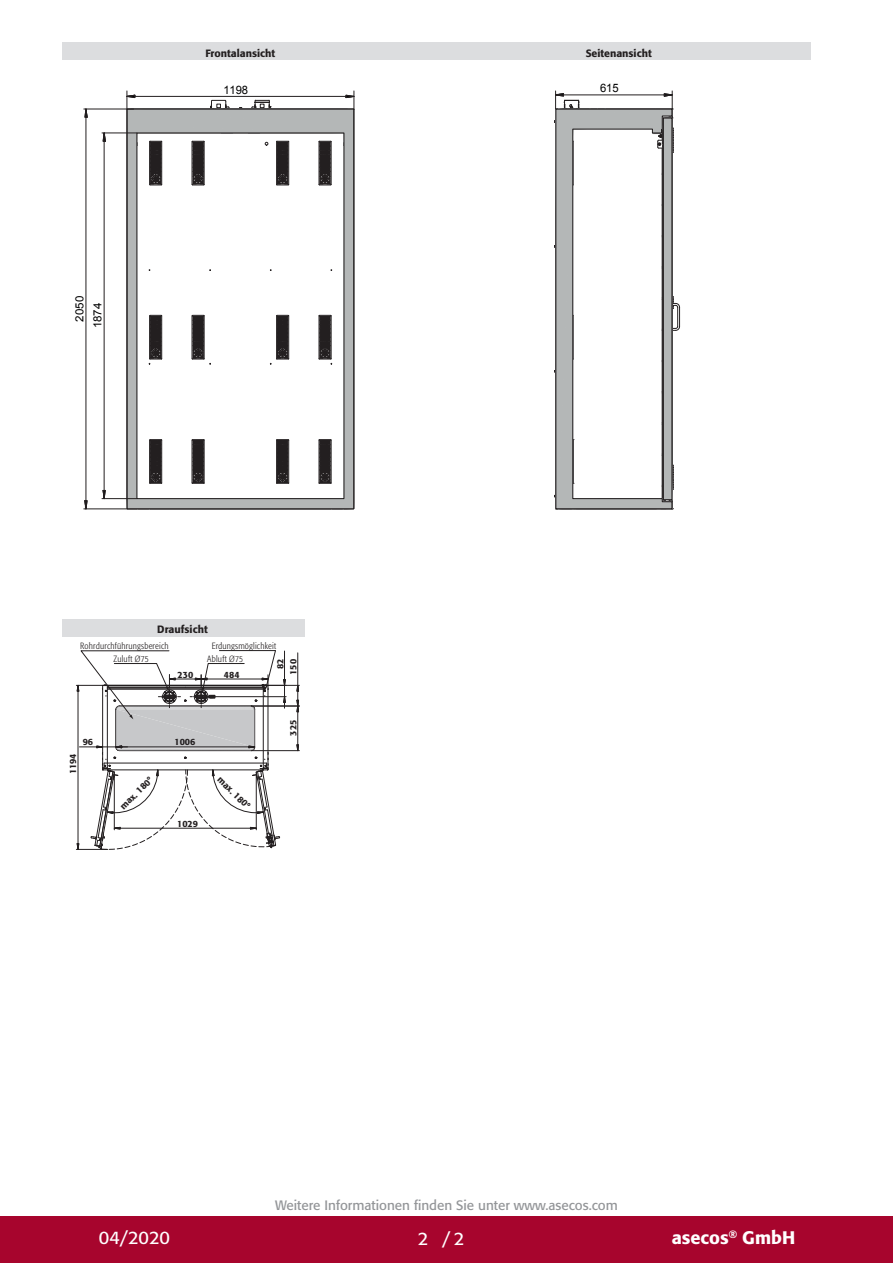
<style>
.page{position:relative;width:893px;height:1263px;background:#fff}
.page>*{position:absolute;margin:0;border:0;box-sizing:border-box;transform-origin:0 0}
.t1{font:500 18px "Formata Pro";color:#fff}
.t2{font:18px "Formata Pro";color:#fff}
.CB_AF_U4-Fachhaendle{font:13.5px "Formata Pro";color:#939598}
.t3{font:11.55px "Arial";letter-spacing:-.005em;color:#000001}
.t4{font:11.25px "Arial";letter-spacing:-.005em;color:#000001}
.t5{font:500 10.5px "Formata Pro";color:#231f20}
.t6{font:300 condensed 9px/12.8px "Formata Pro";letter-spacing:.02em;color:#231f20}
.t7{font:500 9px "Formata Pro";color:#231f20}
</style>
<div class="page">
<div style="left:0;top:1216px;width:893px;height:47px;background:#a7052d"></div>
<div style="left:63px;top:43px;width:748px;height:17px;background:#dcdddf"></div>
<svg style="left:84px;top:108px;width:4px;height:20px"></svg>
<svg style="left:84px;top:500px;width:4px;height:10px"></svg>
<hr style="left:86px;top:117px;width:1px;height:384px;background:#231f20">
<hr style="left:84px;top:508px;width:43px;height:1px;background:#231f20">
<hr style="left:84px;top:109px;width:50px;height:1px;background:#231f20">
<svg style="left:102px;top:90px;width:253px;height:420px"></svg>
<svg style="left:535px;top:42px;width:145px;height:468px"></svg>
<div style="left:63px;top:619px;width:242px;height:17px;background:#dcdddf"></div>
<hr style="left:268px;top:685px;width:31px;height:1px;background:#231f20">
<hr style="left:297px;top:653px;width:1px;height:32px;background:#231f20">
<hr style="left:251px;top:706px;width:48px;height:1px;background:#231f20">
<hr style="left:251px;top:750px;width:48px;height:1px;background:#231f20">
<svg style="left:296px;top:679px;width:3px;height:73px"></svg>
<svg style="left:76px;top:650px;width:210px;height:200px"></svg>
<p class="t5" style="left:205px;top:46px;width:71px">Frontalansicht</p>
<p class="t5" style="left:586px;top:47px;width:68px">Seitenansicht</p>
<p class="t4" style="left:72px;top:322px;width:27px;rotate:-90deg">2050</p>
<p class="t4" style="left:90px;top:328px;width:27px;rotate:-90deg">1874</p>
<p class="t3" style="left:223px;top:82px;width:26px">1198</p>
<p class="t3" style="left:600px;top:81px;width:20px">615</p>
<p class="t5" style="left:157px;top:622px;width:52px">Draufsicht</p>
<p class="t6" style="left:207px;top:639px;width:70px;text-indent:4px">Erdungsmöglichkeit<br>Abluft Ø75</p>
<p class="t6" style="left:114px;top:640px;width:57px;line-height:12.3px;text-indent:-33px">Rohrdurchführungsbereich<br>Zuluft Ø75</p>
<p class="t7" style="left:274px;top:669px;width:12px;rotate:-90deg">82</p>
<p class="t7" style="left:287px;top:675px;width:17px;rotate:-90deg">150</p>
<p class="t7" style="left:178px;top:669px;width:17px">230</p>
<p class="t7" style="left:224px;top:669px;width:17px">484</p>
<p class="t7" style="left:83px;top:736px;width:12px">96</p>
<p class="t7" style="left:174px;top:736px;width:22px">1006</p>
<p class="t7" style="left:67px;top:774px;width:22px;rotate:-90deg">1194</p>
<p class="t7" style="left:118px;top:804px;width:43px;rotate:-45deg">max. 180°</p>
<p class="t7" style="left:223px;top:774px;width:43px;rotate:45deg">max. 180°</p>
<p class="t7" style="left:177px;top:818px;width:22px">1029</p>
<p class="t7" style="left:288px;top:735px;width:17px;rotate:-90deg">325</p>
<p class="CB_AF_U4-Fachhaendle" style="left:275px;top:1196px;width:344px">Weitere Informationen finden Sie unter www.asecos.com</p>
<h1 class="t2" style="left:99px;top:1225px;width:73px">04/2020</h1>
<h1 class="t2" style="left:418px;top:1227px;width:48px">2 /2</h1>
<h1 class="t1" style="left:672px;top:1225px;width:125px">asecos<sup>®</sup> GmbH</h1>
</div>
